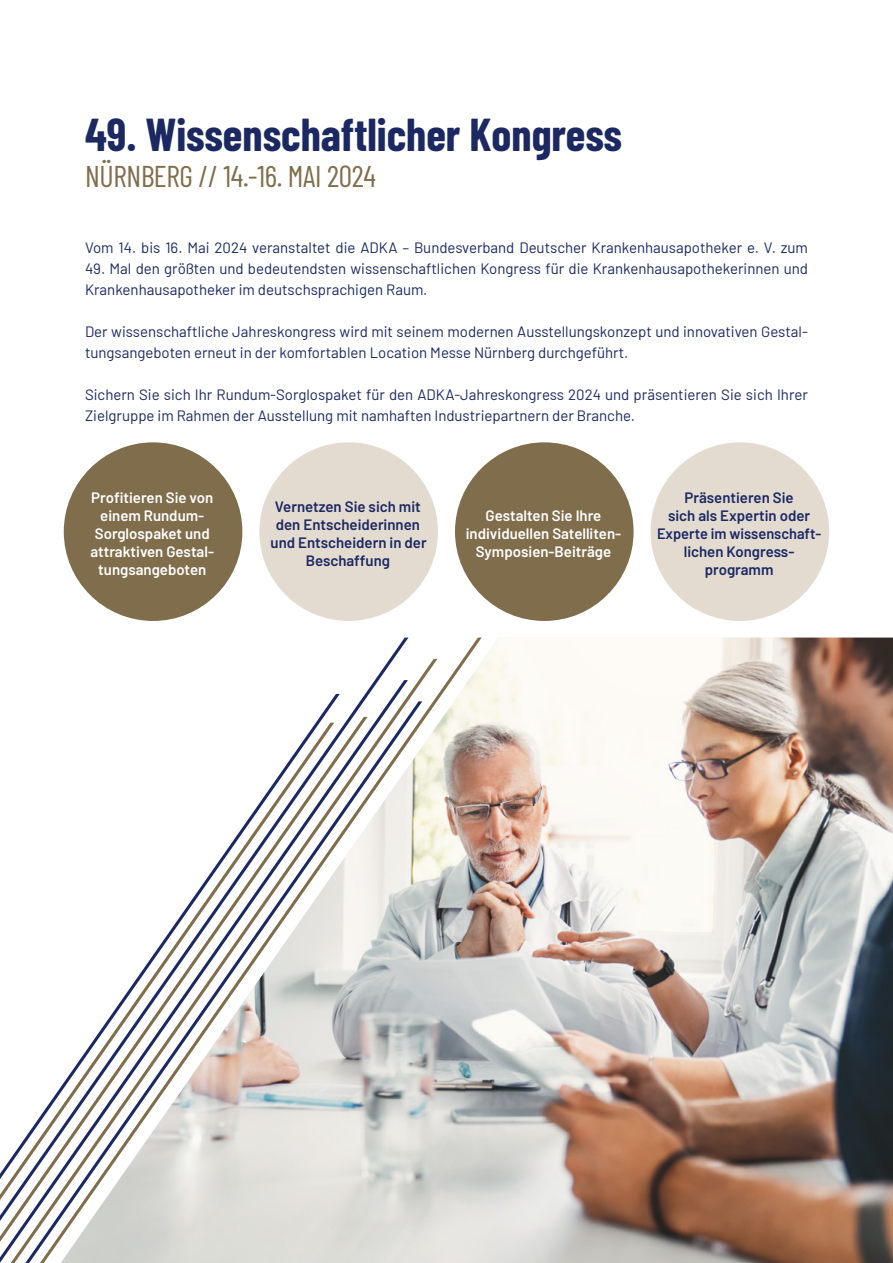
<style>
.page{position:relative;width:893px;height:1263px;background:#fff}
.page>*{position:absolute;margin:0;border:0;box-sizing:border-box;transform-origin:0 0}
.t1{font:700 45px "Barlow Condensed";color:#1b2862}
.t2{font:30px "Barlow Condensed";letter-spacing:-.01em;color:#806d4b}
.t3{font:15px/21px "Barlow";color:#1b2862}
.t4{font:600 15px/18px "Barlow";color:#1b2862;text-align:center}
.t5{font:600 15px/18px "Barlow";color:#fff;text-align:center}
</style>
<div class="page">
<svg style="left:0;top:637px;width:482px;height:626px"></svg>
<img style="left:61px;top:638px;width:832px;height:625px">
<div style="left:455px;top:442px;width:179px;height:179px;background:#806d4b;border-radius:50%"></div>
<div style="left:651px;top:442px;width:178px;height:179px;background:#e3dbd0;border-radius:50%"></div>
<div style="left:259px;top:442px;width:179px;height:179px;background:#e3dbd0;border-radius:50%"></div>
<div style="left:64px;top:442px;width:178px;height:179px;background:#806d4b;border-radius:50%"></div>
<h1 class="t1" style="left:85px;top:118px;width:538px">49. Wissenschaftlicher Kongress</h1>
<h2 class="t2" style="left:85px;top:159px;width:292px">NÜRNBERG // 14.-16. MAI 2024</h2>
<p class="t3" style="left:85px;top:239px;width:724px">Vom 14. bis 16. Mai 2024 veranstaltet die ADKA – Bundesverband Deutscher Krankenhausapotheker e. V. zum</p>
<p class="t3" style="left:85px;top:260px;width:724px">49. Mal den größten und bedeutendsten wissenschaftlichen Kongress für die Krankenhausapothekerinnen und<br>Krankenhausapotheker im deutschsprachigen Raum.</p>
<p class="t3" style="left:85px;top:323px;width:724px">Der wissenschaftliche Jahreskongress wird mit seinem modernen Ausstellungskonzept und innovativen Gestal&shy;tungsangeboten erneut in der komfortablen Location Messe Nürnberg durchgeführt.</p>
<p class="t3" style="left:85px;top:386px;width:724px">Sichern Sie sich Ihr Rundum-Sorglospaket für den ADKA-Jahreskongress 2024 und präsentieren Sie sich Ihrer<br>Zielgruppe im Rahmen der Ausstellung mit namhaften Industriepartnern der Branche.</p>
<p class="t5" style="left:90px;top:487px;width:125px">Profitieren Sie von einem Rundum-<br>Sorglospaket und attraktiven Gestal&shy;tungsangeboten</p>
<p class="t4" style="left:271px;top:499px;width:158px">Vernetzen Sie sich mit den Entscheiderinnen und Entscheidern in der<br>Beschaffung</p>
<p class="t5" style="left:466px;top:508px;width:157px">Gestalten Sie Ihre individuellen Satelliten-<br>Symposien-Beiträge</p>
<p class="t4" style="left:657px;top:490px;width:166px">Präsentieren Sie<br>sich als Expertin oder<br>Experte im wissenschaft&shy;lichen Kongress&shy;programm</p>
</div>
